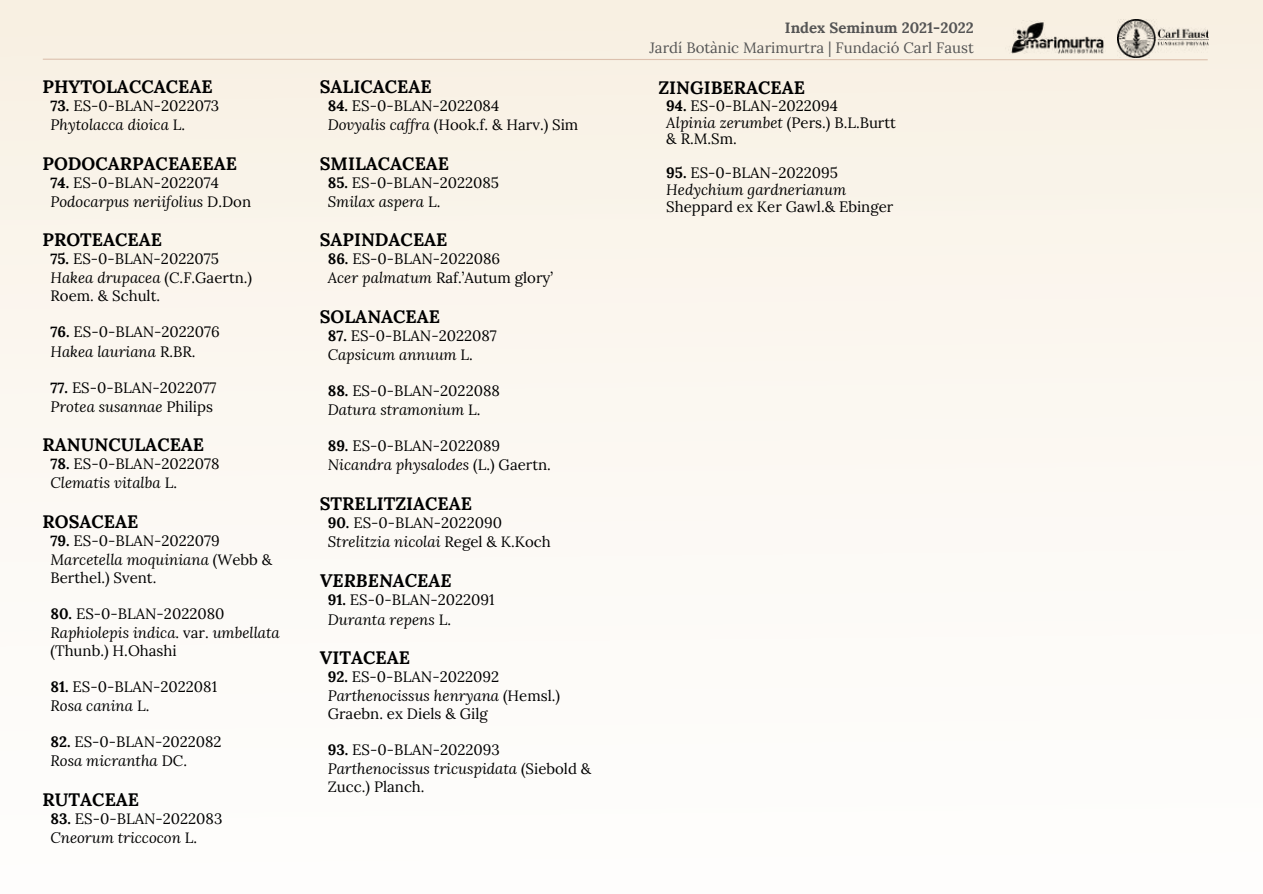
<style>
.page{position:relative;width:1263px;height:894px;background:#fff}
.page>*{position:absolute;margin:0;border:0;box-sizing:border-box;transform-origin:0 0}
.t1{font:700 18px "Lora";color:#000}
.t2{font:italic 700 18px "Lora";color:#000}
.t3{font:15px/19px "Lora";color:#000}
.t4{font:italic 15px/16.8px "Lora";color:#000}
.t5{font:15px "Lora";color:#545454}
.t6{font:700 15px "Lora";color:#545454}
.s1{font-weight:700}
.s2{font-style:italic}
.s3{font-weight:700;font-style:normal}
.s4{font-style:normal}
</style>
<div class="page">
<div style="left:0;top:0;width:1262px;height:893px;background:linear-gradient(to bottom,#f8f1e4,#fefefe)"></div>
<img style="left:1117px;top:19px;width:91px;height:39px">
<img style="left:1006px;top:21px;width:100px;height:37px">
<svg style="left:42px;top:58px;width:1166px;height:3px;background:#eddecf"></svg>
<p class="t1" style="left:43px;top:75px;width:171px">PHYTOLACCACEAE</p>
<p class="t3" style="left:51px;top:96px;width:170px"><span class="s1">73.</span> ES-0-BLAN-2022073<br><span class="s2">Phytolacca dioica</span> L.</p>
<p class="t1" style="left:43px;top:152px;width:196px">PODOCARPACEAEEAE</p>
<p class="t3" style="left:51px;top:173px;width:202px"><span class="s1">74.</span> ES-0-BLAN-2022074<br><span class="s2">Podocarpus neriifolius</span> D.Don</p>
<p class="t1" style="left:43px;top:228px;width:121px">PROTEACEAE</p>
<p class="t3" style="left:51px;top:249px;width:203px;line-height:18.6px"><span class="s1">75.</span> ES-0-BLAN-2022075<br><span class="s2">Hakea drupacea</span> (C.F.Gaertn.)<br>Roem. &amp; Schult.</p>
<p class="t3" style="left:51px;top:322px;width:171px"><span class="s1">76.</span> ES-0-BLAN-2022076<br><span class="s2">Hakea lauriana</span> R.BR.</p>
<p class="t3" style="left:51px;top:377px;width:167px"><span class="s1">77.</span> ES-0-BLAN-2022077<br><span class="s2">Protea susannae</span> Philips</p>
<p class="t1" style="left:43px;top:433px;width:163px">RANUNCULACEAE</p>
<p class="t3" style="left:51px;top:454px;width:171px"><span class="s1">78.</span> ES-0-BLAN-2022078<br><span class="s2">Clematis vitalba</span> L.</p>
<p class="t1" style="left:43px;top:509px;width:97px">ROSACEAE</p>
<p class="t3" style="left:51px;top:530px;width:223px;line-height:18.6px"><span class="s1">79.</span> ES-0-BLAN-2022079<br><span class="s2">Marcetella moquiniana</span> (Webb &amp;<br>Berthel.) Svent.</p>
<p class="t3" style="left:51px;top:604px;width:231px;line-height:18.6px"><span class="s1">80.</span> ES-0-BLAN-2022080<br><span class="s2">Raphiolepis indica</span>. var. <span class="s2">umbellata </span>(Thunb.) H.Ohashi</p>
<p class="t3" style="left:51px;top:676px;width:168px"><span class="s1">81.</span> ES-0-BLAN-2022081<br><span class="s2">Rosa canina</span> L.</p>
<p class="t3" style="left:51px;top:732px;width:173px"><span class="s1">82.</span> ES-0-BLAN-2022082<br><span class="s2">Rosa micrantha</span> DC.</p>
<p class="t1" style="left:43px;top:787px;width:98px">RUTACEAE</p>
<p class="t3" style="left:51px;top:808px;width:173px"><span class="s1">83.</span> ES-0-BLAN-2022083<br><span class="s2">Cneorum triccocon</span> L.</p>
<p class="t1" style="left:320px;top:75px;width:113px">SALICACEAE</p>
<p class="t3" style="left:328px;top:96px;width:252px"><span class="s1">84.</span> ES-0-BLAN-2022084<br><span class="s2">Dovyalis caffra</span> (Hook.f. &amp; Harv.) Sim</p>
<p class="t1" style="left:320px;top:152px;width:131px">SMILACACEAE</p>
<p class="t3" style="left:328px;top:173px;width:173px"><span class="s1">85.</span> ES-0-BLAN-2022085<br><span class="s2">Smilax aspera</span> L.</p>
<p class="t1" style="left:320px;top:228px;width:129px">SAPINDACEAE</p>
<p class="t3" style="left:328px;top:249px;width:227px"><span class="s1">86.</span> ES-0-BLAN-2022086<br><span class="s2">Acer palmatum</span> Raf.’Autum glory’</p>
<p class="t1" style="left:320px;top:304px;width:122px">SOLANACEAE</p>
<p class="t3" style="left:328px;top:326px;width:171px"><span class="s1">87.</span> ES-0-BLAN-2022087<br><span class="s2">Capsicum annuum</span> L.</p>
<p class="t3" style="left:328px;top:381px;width:174px"><span class="s1">88.</span> ES-0-BLAN-2022088<br><span class="s2">Datura stramonium</span> L.</p>
<p class="t3" style="left:328px;top:436px;width:225px"><span class="s1">89.</span> ES-0-BLAN-2022089<br><span class="s2">Nicandra physalodes</span> (L.) Gaertn.</p>
<p class="t1" style="left:320px;top:491px;width:154px">STRELITZIACEAE</p>
<p class="t3" style="left:328px;top:512px;width:224px"><span class="s1">90.</span> ES-0-BLAN-2022090<br><span class="s2">Strelitzia nicolai</span> Regel &amp; K.Koch</p>
<p class="t2" style="left:320px;top:568px;width:133px">VERBENACEAE</p>
<p class="t3" style="left:328px;top:590px;width:168px"><span class="s1">91.</span> ES-0-BLAN-2022091<br><span class="s2">Duranta repens</span> L.</p>
<p class="t1" style="left:320px;top:645px;width:92px">VITACEAE</p>
<p class="t3" style="left:328px;top:667px;width:234px;line-height:18.6px"><span class="s1">92.</span> ES-0-BLAN-2022092<br><span class="s2">Parthenocissus henryana</span> (Hemsl.)<br>Graebn. ex Diels &amp; Gilg</p>
<p class="t3" style="left:328px;top:740px;width:265px;line-height:18.6px"><span class="s1">93.</span> ES-0-BLAN-2022093<br><span class="s2">Parthenocissus tricuspidata</span> (Siebold &amp;<br>Zucc.) Planch.</p>
<p class="t6" style="left:785px;top:18px;width:190px">Index Seminum 2021-2022</p>
<p class="t5" style="left:649px;top:38px;width:326px">Jardí Botànic Marimurtra | Fundació Carl Faust</p>
<p class="t1" style="left:658px;top:76px;width:148px">ZINGIBERACEAE</p>
<p class="t3" style="left:666px;top:97px;width:231px;line-height:16.8px"><span class="s1">94.</span> ES-0-BLAN-2022094<br><span class="s2">Alpinia zerumbet</span> (Pers.) B.L.Burtt &amp; R.M.Sm.</p>
<p class="t4" style="left:666px;top:164px;width:181px"><span class="s3">95.</span> <span class="s4">ES-0-BLAN-2022095<br></span>Hedychium gardnerianum</p>
<p class="t3" style="left:666px;top:197px;width:228px">Sheppard ex Ker Gawl.&amp; Ebinger</p>
</div>
